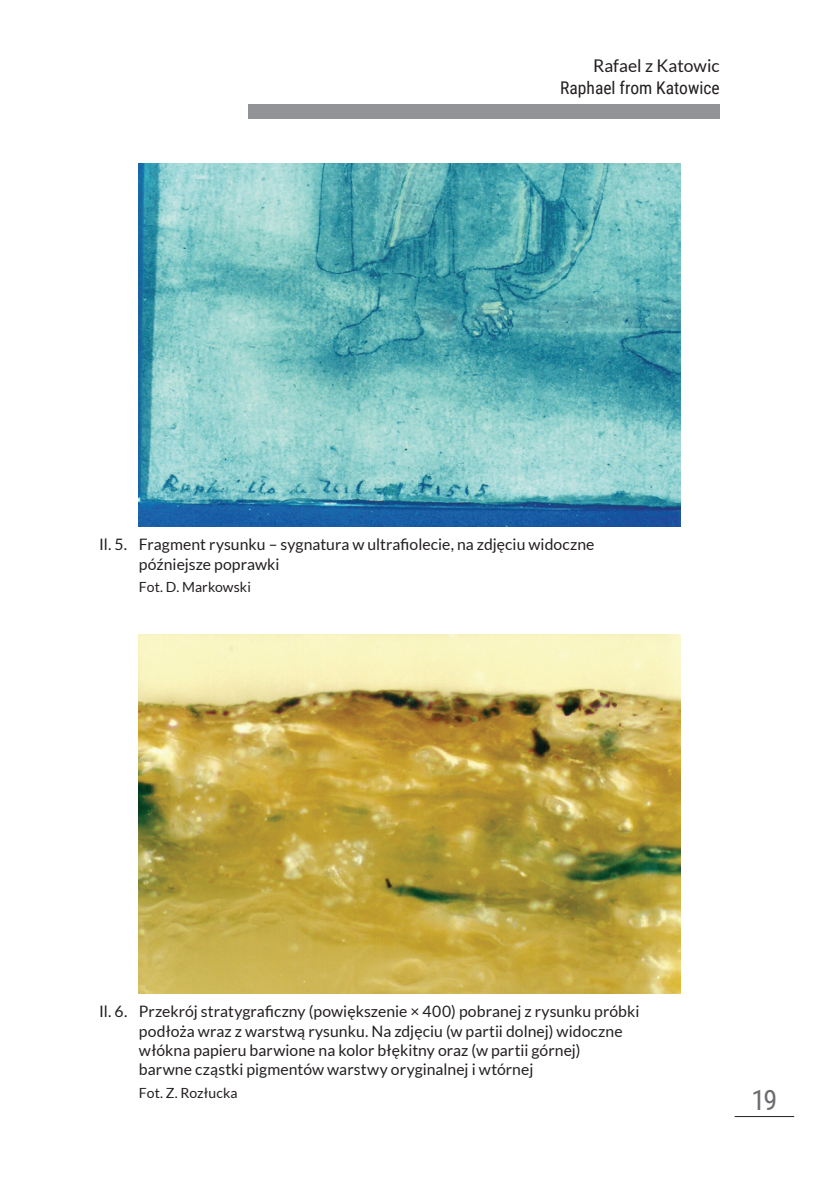
<style>
.page{position:relative;width:819px;height:1191px;background:#fff}
.page>*{position:absolute;margin:0;border:0;box-sizing:border-box;transform-origin:0 0}
.t1{font:28px "Roboto Condensed";color:#6c6d70}
.t2{font:17.5px "Roboto Condensed";color:#231f20}
.t3{font:17.5px "Lato";color:#231f20}
.ilustracja_TYT{font:15.75px/19.2px "Lato";letter-spacing:.005em;color:#231f20}
.ilustracja_ZRODLO{font:14px "Lato";letter-spacing:.005em;color:#231f20}
</style>
<div class="page">
<div style="left:248px;top:104px;width:471px;height:15px;background:#919396"></div>
<hr style="left:734px;top:1116px;width:60px;height:1px;background:#231f20">
<img style="left:139px;top:164px;width:541px;height:362px">
<img style="left:139px;top:634px;width:541px;height:359px">
<p class="t3" style="left:593px;top:55px;width:128px">Rafael z Katowic</p>
<p class="t2" style="left:560px;top:76px;width:161px">Raphael from Katowice</p>
<p class="ilustracja_TYT" style="left:139px;top:535px;width:457px;text-indent:-40px">Il. 5. Fragment rysunku – sygnatura w ultrafiolecie, na zdjęciu widoczne późniejsze poprawki</p>
<p class="ilustracja_ZRODLO" style="left:139px;top:579px;width:113px">Fot. D. Markowski</p>
<p class="ilustracja_TYT" style="left:139px;top:1002px;width:502px;text-indent:-40px">Il. 6. Przekrój stratygraficzny (powiększenie × 400) pobranej z rysunku próbki podłoża wraz z warstwą rysunku. Na zdjęciu (w partii dolnej) widoczne włókna papieru barwione na kolor błękitny oraz (w partii górnej)<br>barwne cząstki pigmentów warstwy oryginalnej i wtórnej</p>
<p class="ilustracja_ZRODLO" style="left:139px;top:1084px;width:100px">Fot. Z. Rozłucka</p>
<h1 class="t1" style="left:751px;top:1080px;width:28px">19</h1>
</div>
